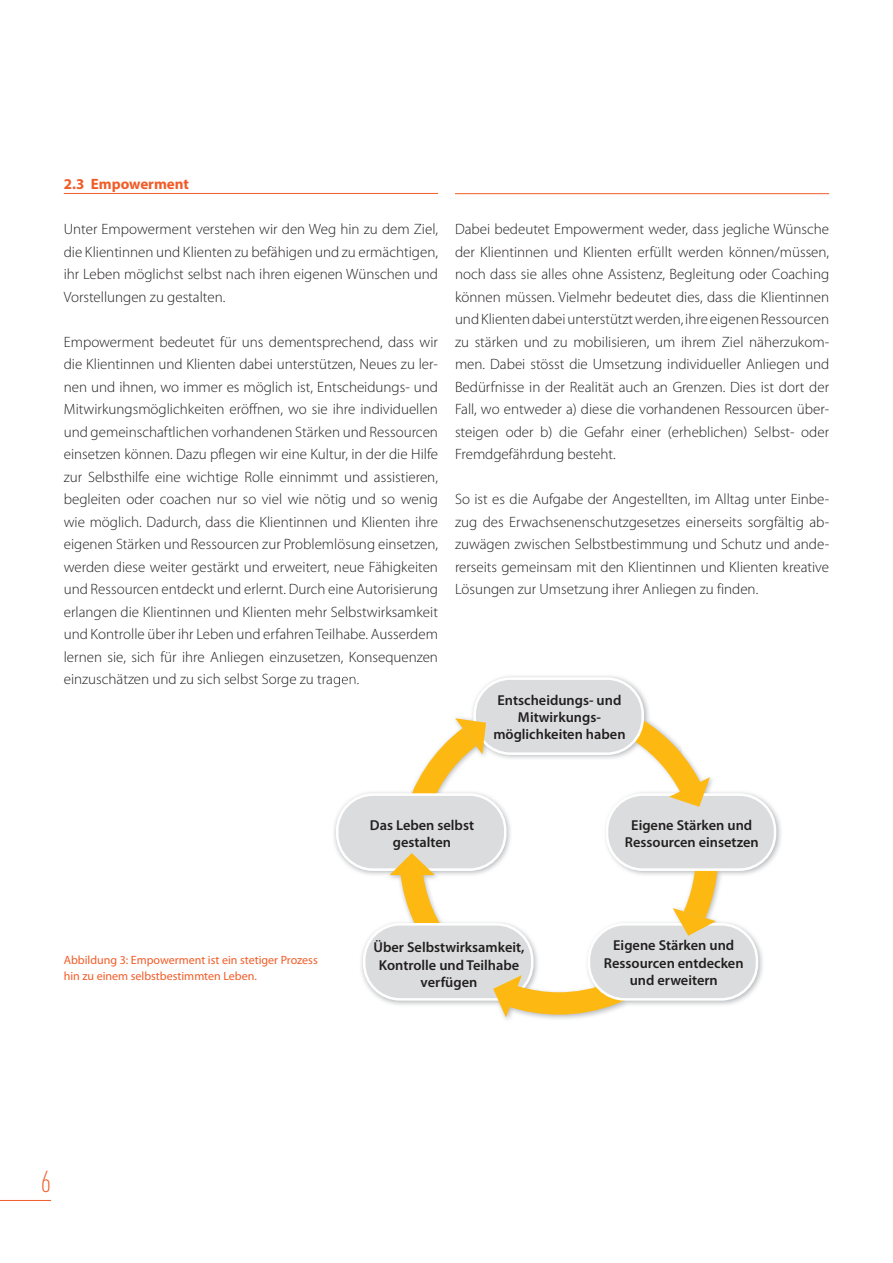
<style>
.page{position:relative;width:893px;height:1263px;background:#fff}
.page>*{position:absolute;margin:0;border:0;box-sizing:border-box;transform-origin:0 0}
.t1{font:300 condensed 30px "DINOT";color:#f15c28}
.t2{font:300 15px/22.5px "Myriad Pro";color:#221f1f;text-align:justify}
.t3{font:700 15px "Myriad Pro";color:#f15c28}
.t4{font:600 14.4px/17.2px "Myriad Pro";color:#221f1f;text-align:center}
.t5{font:12px/16.5px "Myriad Pro";color:#f15c28}
</style>
<div class="page">
<hr style="left:0;top:1200px;width:51px;height:1px;background:#f15c28">
<hr style="left:64px;top:193px;width:374px;height:1px;background:#f15c28">
<img style="left:334px;top:676px;width:447px;height:344px">
<img style="left:333px;top:676px;width:26px;height:11px">
<div style="left:475px;top:679px;width:168px;height:75px;background:#dbdcde;border-radius:36px"></div>
<div style="left:473px;top:677px;width:171px;height:78px;border:3px solid #fff;border-radius:36px"></div>
<div style="left:607px;top:794px;width:168px;height:76px;background:#dbdcde;border-radius:36px"></div>
<div style="left:606px;top:793px;width:170px;height:78px;border:3px solid #fff;border-radius:36px"></div>
<svg style="left:585px;top:699px;width:125px;height:108px"></svg>
<svg style="left:403px;top:718px;width:83px;height:80px"></svg>
<div style="left:337px;top:794px;width:168px;height:76px;background:#dbdcde;border-radius:36px"></div>
<div style="left:336px;top:793px;width:171px;height:78px;border:3px solid #fff;border-radius:36px"></div>
<svg style="left:390px;top:853px;width:75px;height:71px"></svg>
<div style="left:364px;top:924px;width:168px;height:75px;background:#dbdcde;border-radius:36px"></div>
<div style="left:363px;top:923px;width:170px;height:78px;border:3px solid #fff;border-radius:36px"></div>
<svg style="left:493px;top:959px;width:170px;height:58px"></svg>
<div style="left:589px;top:924px;width:168px;height:75px;background:#dbdcde;border-radius:36px"></div>
<div style="left:588px;top:923px;width:170px;height:78px;border:3px solid #fff;border-radius:36px"></div>
<svg style="left:673px;top:867px;width:45px;height:69px"></svg>
<hr style="left:455px;top:193px;width:374px;height:1px;background:#f15c28">
<p class="t3" style="left:64px;top:176px;width:127px">2.3 Empowerment</p>
<p class="t2" style="left:64px;top:218px;width:376px">Unter Empowerment verstehen wir den Weg hin zu dem Ziel, die Klientinnen und Klienten zu befähigen und zu ermächtigen, ihr Leben möglichst selbst nach ihren eigenen Wünschen und Vorstellungen zu gestalten.</p>
<p class="t2" style="left:64px;top:331px;width:376px">Empowerment bedeutet für uns dementsprechend, dass wir die Klientinnen und Klienten dabei unterstützen, Neues zu ler&shy;nen und ihnen, wo immer es möglich ist, Entscheidungs- und Mitwirkungsmöglichkeiten eröffnen, wo sie ihre individuellen und gemeinschaftlichen vorhandenen Stärken und Ressourcen einsetzen können. Dazu pflegen wir eine Kultur, in der die Hilfe zur Selbsthilfe eine wichtige Rolle einnimmt und assistieren, begleiten oder coachen nur so viel wie nötig und so wenig wie möglich. Dadurch, dass die Klientinnen und Klienten ihre eigenen Stärken und Ressourcen zur Problemlösung einsetzen, werden diese weiter gestärkt und erweitert, neue Fähigkeiten und Ressourcen entdeckt und erlernt. Durch eine Autorisierung erlangen die Klientinnen und Klienten mehr Selbstwirksamkeit und Kontrolle über ihr Leben und erfahren Teilhabe. Ausserdem lernen sie, sich für ihre Anliegen einzusetzen, Konsequenzen einzuschätzen und zu sich selbst Sorge zu tragen.</p>
<p class="t2" style="left:455px;top:218px;width:376px">Dabei bedeutet Empowerment weder, dass jegliche Wünsche der Klientinnen und Klienten erfüllt werden können/müssen, noch dass sie alles ohne Assistenz, Begleitung oder Coaching können müssen. Vielmehr bedeutet dies, dass die Klientinnen und Klienten dabei unterstützt werden, ihre eigenen Ressourcen zu stärken und zu mobilisieren, um ihrem Ziel näherzukom&shy;men. Dabei stösst die Umsetzung individueller Anliegen und Bedürfnisse in der Realität auch an Grenzen. Dies ist dort der Fall, wo entweder a) diese die vorhandenen Ressourcen über&shy;steigen oder b) die Gefahr einer (erheblichen) Selbst- oder Fremdgefährdung besteht.</p>
<p class="t2" style="left:455px;top:488px;width:376px">So ist es die Aufgabe der Angestellten, im Alltag unter Einbe&shy;zug des Erwachsenenschutzgesetzes einerseits sorgfältig ab&shy;zuwägen zwischen Selbstbestimmung und Schutz und ande&shy;rerseits gemeinsam mit den Klientinnen und Klienten kreative Lösungen zur Umsetzung ihrer Anliegen zu finden.</p>
<p class="t4" style="left:493px;top:692px;width:134px">Entscheidungs- und<br>Mitwirkungs&shy;möglichkeiten haben</p>
<p class="t5" style="left:64px;top:952px;width:255px">Abbildung 3: Empowerment ist ein stetiger Prozess hin zu einem selbstbestimmten Leben.</p>
<p class="t4" style="left:370px;top:816px;width:106px">Das Leben selbst gestalten</p>
<p class="t4" style="left:625px;top:816px;width:135px">Eigene Stärken und<br>Ressourcen einsetzen</p>
<p class="t4" style="left:373px;top:939px;width:152px">Über Selbstwirksamkeit,<br>Kontrolle und Teilhabe verfügen</p>
<p class="t4" style="left:604px;top:937px;width:141px">Eigene Stärken und<br>Ressourcen entdecken und erweitern</p>
<h1 class="t1" style="left:41px;top:1171px;width:12px">6</h1>
</div>
